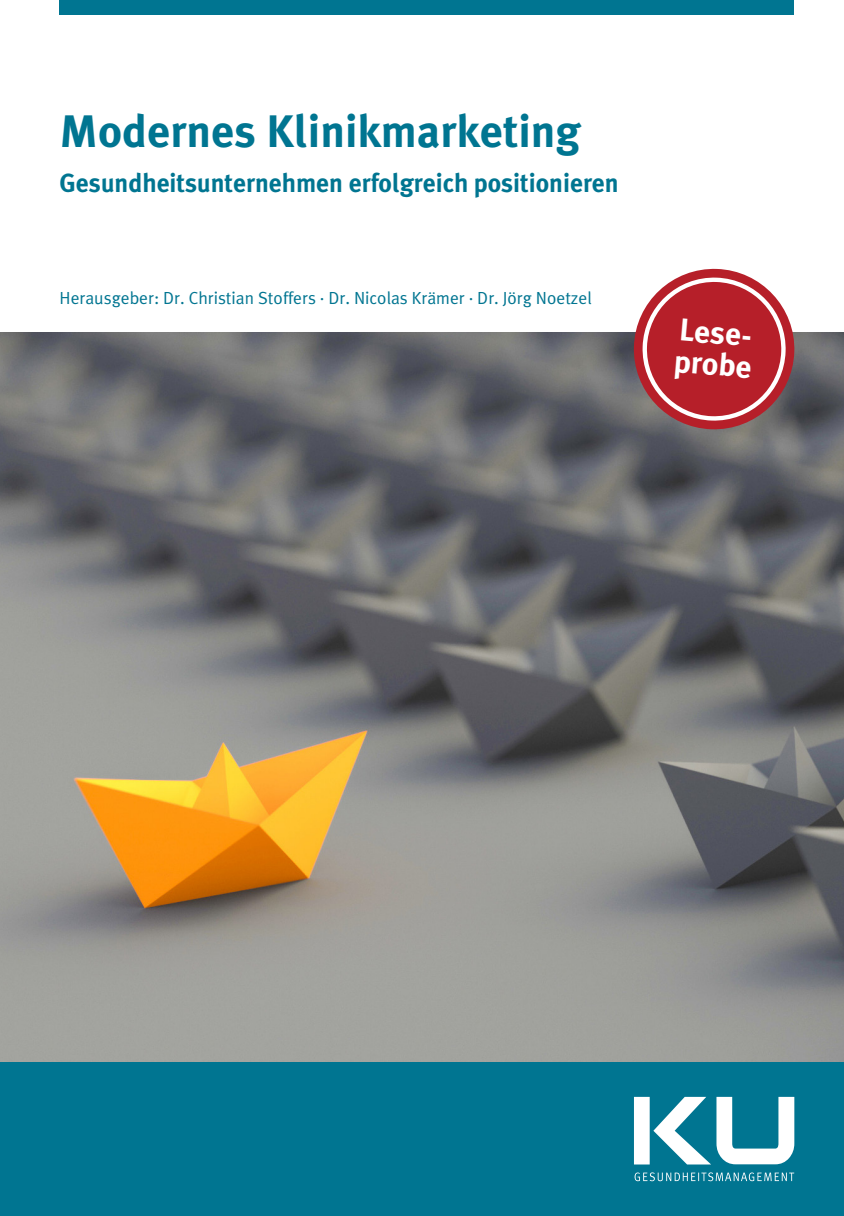
<style>
.page{position:relative;width:844px;height:1216px;background:#fff}
.page>*{position:absolute;margin:0;border:0;box-sizing:border-box;transform-origin:0 0}
.t1{font:700 45.5px "Meta Plus";color:#007591}
.t2{font:700 31.5px/31.5px "Meta Plus";color:#fff}
.t3{font:700 26.25px "Meta Plus";color:#007591}
.t4{font:17.5px "Meta Plus Normal";color:#007591}
</style>
<div class="page">
<img style="left:0;top:332px;width:843px;height:730px">
<div style="left:0;top:1062px;width:843px;height:153px;background:#007591"></div>
<svg style="left:634px;top:1096px;width:160px;height:68px"></svg>
<svg style="left:634px;top:1172px;width:160px;height:9px"></svg>
<div style="left:60px;top:0;width:734px;height:15px;background:#007591"></div>
<svg style="left:632px;top:268px;width:163px;height:163px"></svg>
<p class="t1" style="left:60px;top:105px;width:522px">Modernes Klinikmarketing</p>
<p class="t3" style="left:60px;top:167px;width:560px">Gesundheitsunternehmen erfolgreich positionieren</p>
<p class="t4" style="left:60px;top:288px;width:533px">Herausgeber: Dr. Christian Stoffers · Dr. Nicolas Krämer · Dr. Jörg Noetzel</p>
<p class="t2" style="left:678px;top:313px;width:82px;rotate:5deg">Lese&shy;probe</p>
</div>
